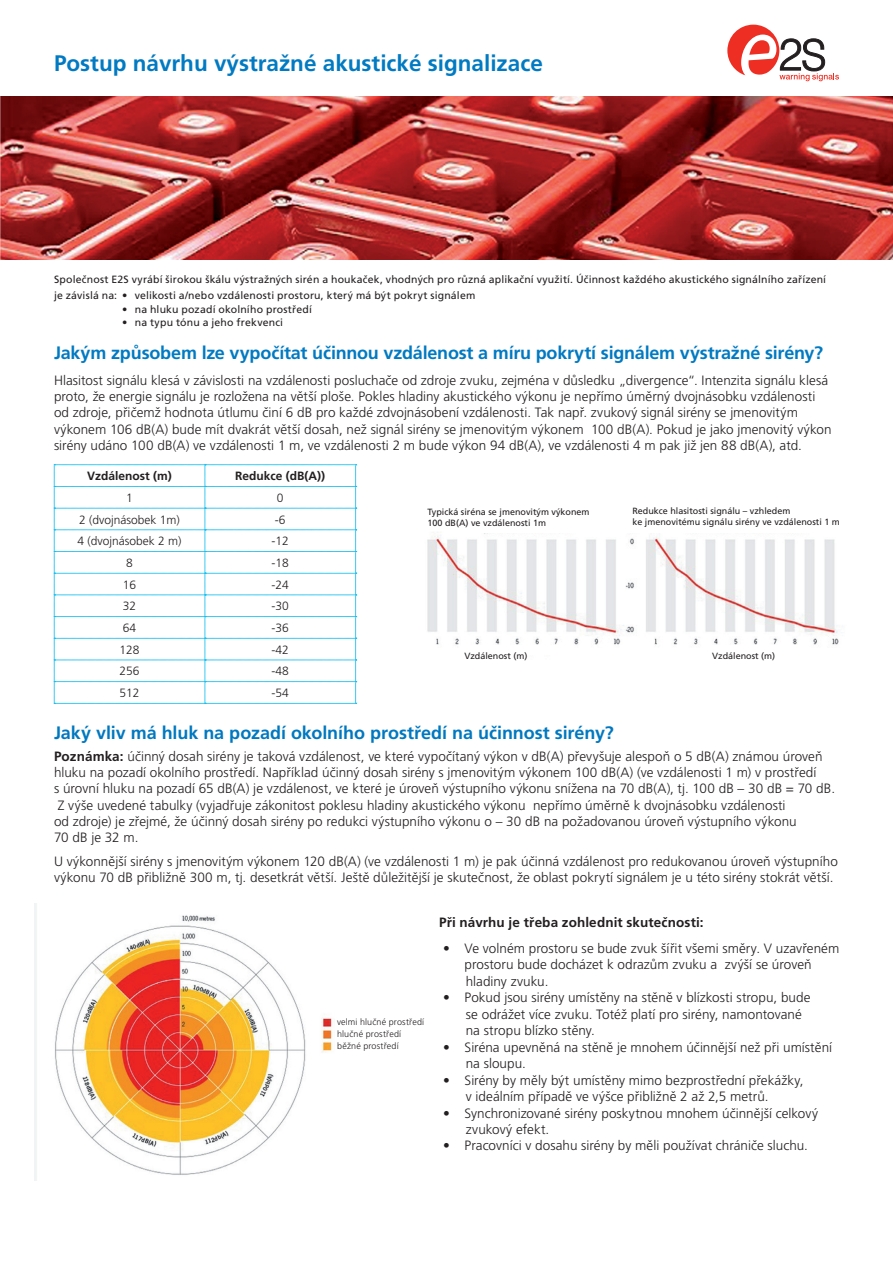
<style>
.page{position:relative;width:893px;height:1263px;background:#fff}
.page>*{position:absolute;margin:0;border:0;box-sizing:border-box;transform-origin:0 0}
.t1{font:700 22.5px "Frutiger CE";color:#007ac2}
.t2{font:700 18px "Frutiger CE";letter-spacing:-.015em;color:#007ac2}
.t3{font:700 18px "Frutiger CE";letter-spacing:-.005em;color:#0078c0}
.t4{font:300 13.5px/16.2px "Frutiger CE";letter-spacing:.005em;color:#231f20}
.t5{font:700 13.5px "Frutiger CE";letter-spacing:.01em;color:#231f20}
.t6{font:300 12px "Frutiger CE";color:#231f20}
.t7{font:700 12px "Frutiger CE";color:#231f20}
.t8{font:10.5px/16.5px "Frutiger CE";letter-spacing:.015em;color:#231f20}
.t9{font:9px/10.8px "Frutiger CE";color:#231f20}
.t10{font:300 9px/12px "Frutiger CE";letter-spacing:.02em;color:#231f20}
.s1{font-weight:700}
</style>
<div class="page">
<img style="left:427px;top:531px;width:416px;height:114px">
<svg style="left:54px;top:464px;width:303px;height:240px"></svg>
<div style="left:456px;top:523px;width:124px;height:10px;background:#fff"></div>
<div style="left:621px;top:523px;width:191px;height:10px;background:#fff"></div>
<img style="left:35px;top:904px;width:297px;height:276px">
<svg style="left:727px;top:25px;width:112px;height:56px"></svg>
<img style="left:1px;top:97px;width:892px;height:162px">
<h1 class="t1" style="left:54px;top:50px;width:490px">Postup návrhu výstražné akustické signalizace</h1>
<p class="t8" style="left:54px;top:271px;width:774px">Společnost E2S vyrábí širokou škálu výstražných sirén a houkaček, vhodných pro různá aplikační využití. Účinnost každého akustického signálního zařízení je závislá na: • velikosti a/nebo vzdálenosti prostoru, který má být pokryt signálem</p>
<p class="t8" style="left:122px;top:301px;width:192px">• na hluku pozadí okolního prostředí</p>
<p class="t8" style="left:122px;top:314px;width:163px">• na typu tónu a jeho frekvenci</p>
<h2 class="t2" style="left:54px;top:342px;width:770px">Jakým způsobem lze vypočítat účinnou vzdálenost a míru pokrytí signálem výstražné sirény?</h2>
<p class="t4" style="left:54px;top:372px;width:779px">Hlasitost signálu klesá v závislosti na vzdálenosti posluchače od zdroje zvuku, zejména v důsledku „divergence“. Intenzita signálu klesá proto, že energie signálu je rozložena na větší ploše. Pokles hladiny akustického výkonu je nepřímo úměrný dvojnásobku vzdálenosti od zdroje, přičemž hodnota útlumu činí 6 dB pro každé zdvojnásobení vzdálenosti. Tak např. zvukový signál sirény se jmenovitým výkonem 106 dB(A) bude mít dvakrát větší dosah, než signál sirény se jmenovitým výkonem 100 dB(A). Pokud je jako jmenovitý výkon sirény udáno 100 dB(A) ve vzdálenosti 1 m, ve vzdálenosti 2 m bude výkon 94 dB(A), ve vzdálenosti 4 m pak již jen 88 dB(A), atd.</p>
<p class="t7" style="left:87px;top:468px;width:86px">Vzdálenost (m)</p>
<p class="t7" style="left:235px;top:468px;width:91px">Redukce (dB(A))</p>
<p class="t6" style="left:126px;top:491px;width:8px">1</p>
<p class="t6" style="left:277px;top:491px;width:8px">0</p>
<p class="t6" style="left:79px;top:512px;width:102px">2 (dvojnásobek 1m)</p>
<p class="t6" style="left:275px;top:512px;width:12px">-6</p>
<p class="t6" style="left:78px;top:534px;width:106px">4 (dvojnásobek 2 m)</p>
<p class="t6" style="left:272px;top:534px;width:19px">-12</p>
<p class="t6" style="left:126px;top:556px;width:8px">8</p>
<p class="t6" style="left:272px;top:556px;width:19px">-18</p>
<p class="t6" style="left:123px;top:577px;width:15px">16</p>
<p class="t6" style="left:272px;top:577px;width:19px">-24</p>
<p class="t6" style="left:123px;top:599px;width:15px">32</p>
<p class="t6" style="left:272px;top:599px;width:19px">-30</p>
<p class="t6" style="left:123px;top:621px;width:15px">64</p>
<p class="t6" style="left:272px;top:621px;width:19px">-36</p>
<p class="t6" style="left:120px;top:642px;width:22px">128</p>
<p class="t6" style="left:272px;top:642px;width:19px">-42</p>
<p class="t6" style="left:120px;top:664px;width:22px">256</p>
<p class="t6" style="left:272px;top:664px;width:19px">-48</p>
<p class="t6" style="left:120px;top:686px;width:22px">512</p>
<p class="t6" style="left:272px;top:686px;width:19px">-54</p>
<p class="t9" style="left:428px;top:506px;width:163px">Typická siréna se jmenovitým výkonem<br>100 dB(A) ve vzdálenosti 1m</p>
<p class="t9" style="left:632px;top:506px;width:209px">Redukce hlasitosti signálu – vzhledem<br>ke jmenovitému signálu sirény ve vzdálenosti 1 m</p>
<p class="t9" style="left:464px;top:651px;width:65px">Vzdálenost (m)</p>
<p class="t9" style="left:712px;top:651px;width:65px">Vzdálenost (m)</p>
<h2 class="t3" style="left:54px;top:722px;width:561px">Jaký vliv má hluk na pozadí okolního prostředí na účinnost sirény?</h2>
<p class="t4" style="left:54px;top:748px;width:783px"><span class="s1">Poznámka:</span> účinný dosah sirény je taková vzdálenost, ve které vypočítaný výkon v dB(A) převyšuje alespoň o 5 dB(A) známou úroveň hluku na pozadí okolního prostředí. Například účinný dosah sirény s jmenovitým výkonem 100 dB(A) (ve vzdálenosti 1 m) v prostředí<br>s úrovní hluku na pozadí 65 dB(A) je vzdálenost, ve které je úroveň výstupního výkonu snížena na 70 dB(A), tj. 100 dB – 30 dB = 70 dB.<br>Z výše uvedené tabulky (vyjadřuje zákonitost poklesu hladiny akustického výkonu nepřímo úměrně k dvojnásobku vzdálenosti<br>od zdroje) je zřejmé, že účinný dosah sirény po redukci výstupního výkonu o – 30 dB na požadovanou úroveň výstupního výkonu<br>70 dB je 32 m.</p>
<p class="t4" style="left:54px;top:853px;width:785px">U výkonnější sirény s jmenovitým výkonem 120 dB(A) (ve vzdálenosti 1 m) je pak účinná vzdálenost pro redukovanou úroveň výstupního výkonu 70 dB přibližně 300 m, tj. desetkrát větší. Ještě důležitější je skutečnost, že oblast pokrytí signálem je u této sirény stokrát větší.</p>
<p class="t10" style="left:337px;top:1016px;width:89px">velmi hlučné prostředí hlučné prostředí běžné prostředí</p>
<p class="t5" style="left:439px;top:914px;width:266px">Při návrhu je třeba zohlednit skutečnosti:</p>
<p class="t4" style="left:465px;top:939px;width:376px;text-indent:-21px">• Ve volném prostoru se bude zvuk šířit všemi směry. V uzavřeném prostoru bude docházet k odrazům zvuku a zvýší se úroveň hladiny zvuku.</p>
<p class="t4" style="left:466px;top:989px;width:346px;text-indent:-23px">• Pokud jsou sirény umístěny na stěně v blízkosti stropu, bude se odrážet více zvuku. Totéž platí pro sirény, namontované na stropu blízko stěny.</p>
<p class="t4" style="left:466px;top:1038px;width:368px;text-indent:-23px">• Siréna upevněná na stěně je mnohem účinnější než při umístění na sloupu.</p>
<p class="t4" style="left:466px;top:1071px;width:339px;text-indent:-23px">• Sirény by měly být umístěny mimo bezprostřední překážky, v ideálním případě ve výšce přibližně 2 až 2,5 metrů.</p>
<p class="t4" style="left:466px;top:1104px;width:354px;text-indent:-23px">• Synchronizované sirény poskytnou mnohem účinnější celkový zvukový efekt.</p>
<p class="t4" style="left:443px;top:1137px;width:366px">• Pracovníci v dosahu sirény by měli používat chrániče sluchu.</p>
</div>
